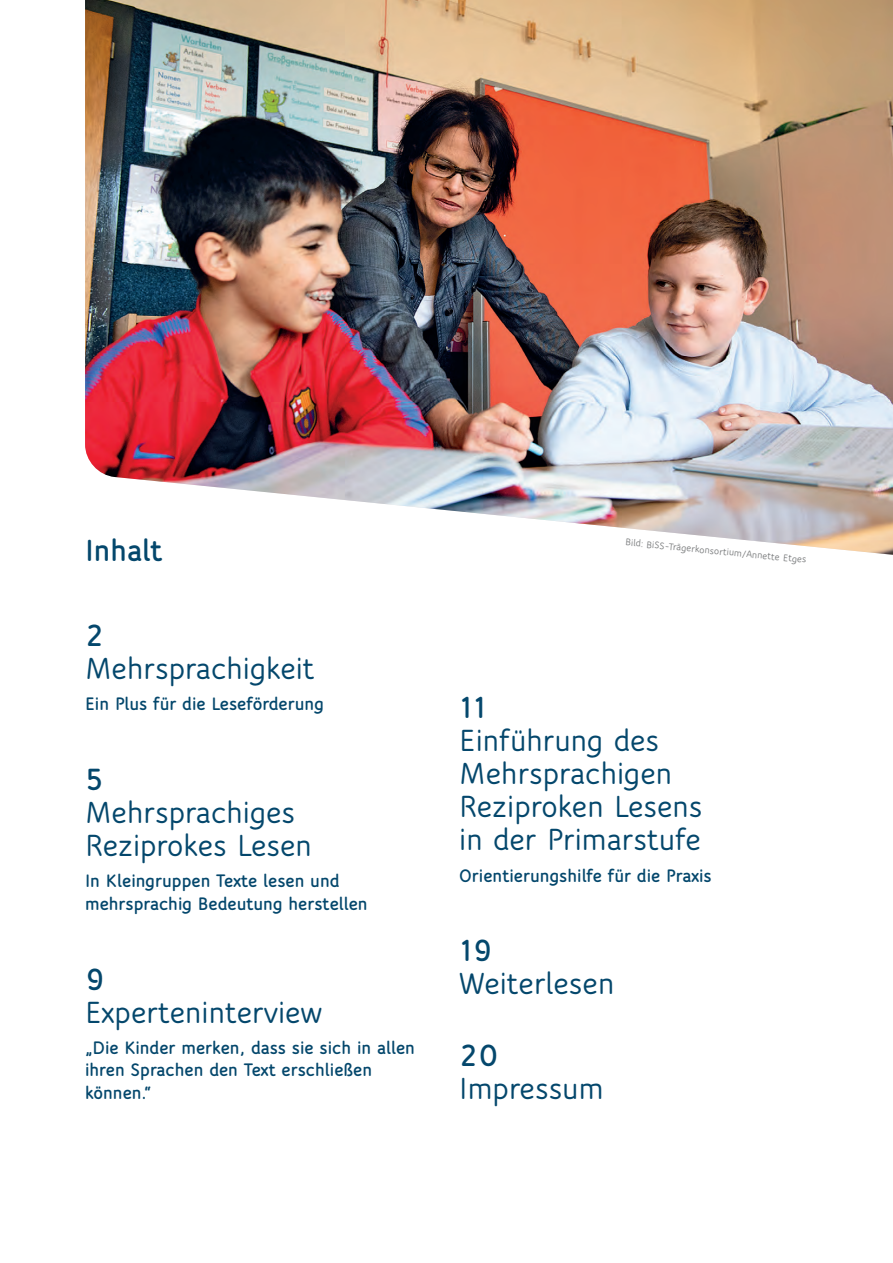
<style>
.page{position:relative;width:893px;height:1263px;background:#fff}
.page>*{position:absolute;margin:0;border:0;box-sizing:border-box;transform-origin:0 0}
.t1{font:700 33px/33px "Speak Pro";color:#04476c}
.t2{font:800 33px "Speak Pro";color:#04476c}
.t3{font:800 19.5px/22.5px "Speak Pro";color:#04476c}
.t4{font:700 10.5px "Speak Pro";color:#7d7f80}
</style>
<div class="page">
<img style="left:85px;top:0;width:808px;height:555px">
<h1 class="t2" style="left:85px;top:531px;width:79px">Inhalt</h1>
<h1 class="t2" style="left:85px;top:616px;width:20px">2</h1>
<h1 class="t1" style="left:85px;top:652px;width:231px">Mehrsprachigkeit</h1>
<p class="t3" style="left:85px;top:693px;width:240px">Ein Plus für die Leseförderung</p>
<h1 class="t2" style="left:85px;top:760px;width:20px">5</h1>
<h1 class="t1" style="left:85px;top:796px;width:228px">Mehrsprachiges<br>Reziprokes Lesen</h1>
<p class="t3" style="left:85px;top:869px;width:284px">In Kleingruppen Texte lesen und mehrsprachig Bedeutung herstellen</p>
<h1 class="t2" style="left:85px;top:959px;width:21px">9</h1>
<h1 class="t1" style="left:85px;top:995px;width:238px">Experteninterview</h1>
<p class="t3" style="left:85px;top:1036px;width:331px">„Die Kinder merken, dass sie sich in allen ihren Sprachen den Text erschließen können.“</p>
<p class="t4" style="left:626px;top:537px;width:183px;rotate:5deg">Bild: BiSS-Trägerkonsortium/Annette Etges</p>
<h1 class="t2" style="left:459px;top:688px;width:28px">11</h1>
<h1 class="t1" style="left:459px;top:724px;width:245px">Einführung des<br>Mehrsprachigen<br>Reziproken Lesens in der Primarstufe</h1>
<p class="t3" style="left:459px;top:864px;width:254px">Orientierungshilfe für die Praxis</p>
<h1 class="t2" style="left:459px;top:931px;width:35px">19</h1>
<h1 class="t1" style="left:459px;top:967px;width:157px">Weiterlesen</h1>
<h1 class="t2" style="left:459px;top:1035px;width:42px">20</h1>
<h1 class="t1" style="left:459px;top:1071px;width:146px">Impressum</h1>
</div>
